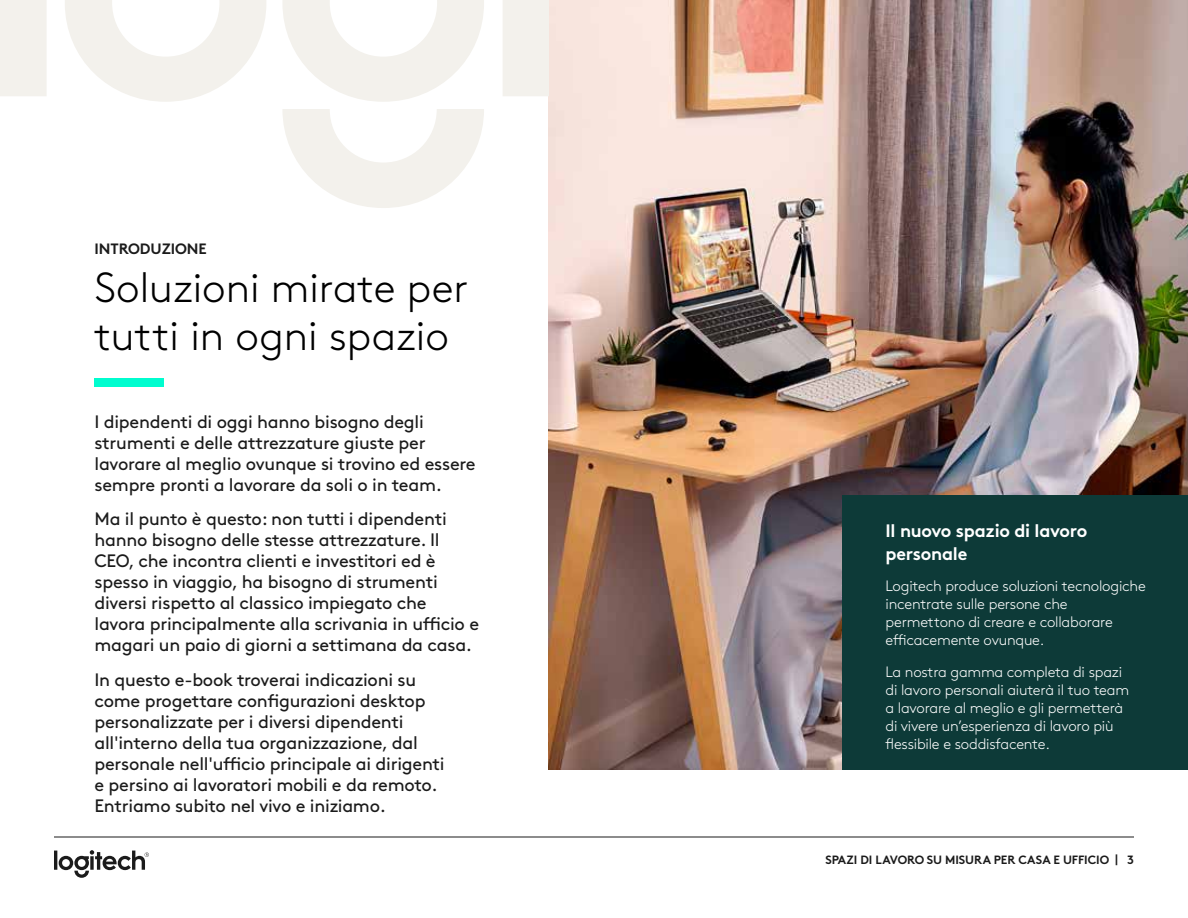
<style>
.page{position:relative;width:1188px;height:918px;background:#fff}
.page>*{position:absolute;margin:0;border:0;box-sizing:border-box;transform-origin:0 0}
.t1{font:300 42px/48px "Brown Pro";color:#000}
.t2{font:18px/21px "Brown Pro";letter-spacing:-.015em;color:#1b1b1b}
.t3{font:700 18px/22.5px "Brown Pro";letter-spacing:-.015em;color:#fff}
.t4{font:300 15px/18px "Brown Pro";letter-spacing:-.015em;color:#fff}
.t5{font:700 15px "Brown Pro";letter-spacing:-.005em;color:#1b1b1b}
.t6{font:700 12px "Brown Pro";letter-spacing:-.005em;color:#1b1b1b}
</style>
<div class="page">
<svg style="left:54px;top:850px;width:95px;height:28px"></svg>
<hr style="left:54px;top:837px;width:1080px;height:1px;background:#1b1b1b">
<img style="left:549px;top:0;width:639px;height:769px">
<div style="left:842px;top:495px;width:346px;height:275px;background:#0d3a38"></div>
<svg style="left:0;top:0;width:549px;height:208px"></svg>
<div style="left:94px;top:378px;width:70px;height:9px;background:#00fdcf"></div>
<p class="t5" style="left:95px;top:236px;width:114px">INTRODUZIONE</p>
<h1 class="t1" style="left:94px;top:260px;width:375px">Soluzioni mirate per tutti in ogni spazio</h1>
<p class="t2" style="left:94px;top:409px;width:383px">I dipendenti di oggi hanno bisogno degli strumenti e delle attrezzature giuste per lavorare al meglio ovunque si trovino ed essere sempre pronti a lavorare da soli o in team.</p>
<p class="t2" style="left:94px;top:507px;width:386px">Ma il punto è questo: non tutti i dipendenti hanno bisogno delle stesse attrezzature. Il CEO, che incontra clienti e investitori ed è spesso in viaggio, ha bisogno di strumenti diversi rispetto al classico impiegato che lavora principalmente alla scrivania in ufficio e magari un paio di giorni a settimana da casa.</p>
<p class="t2" style="left:94px;top:667px;width:352px">In questo e-book troverai indicazioni su come progettare configurazioni desktop personalizzate per i diversi dipendenti all'interno della tua organizzazione, dal personale nell'ufficio principale ai dirigenti e persino ai lavoratori mobili e da remoto.<br>Entriamo subito nel vivo e iniziamo.</p>
<p class="t3" style="left:886px;top:518px;width:203px">Il nuovo spazio di lavoro personale</p>
<p class="t4" style="left:886px;top:576px;width:262px">Logitech produce soluzioni tecnologiche incentrate sulle persone che permettono di creare e collaborare efficacemente ovunque.</p>
<p class="t4" style="left:886px;top:661px;width:245px">La nostra gamma completa di spazi di lavoro personali aiuterà il tuo team a lavorare al meglio e gli permetterà di vivere un’esperienza di lavoro più flessibile e soddisfacente.</p>
<p class="t6" style="left:825px;top:850px;width:310px">SPAZI DI LAVORO SU MISURA PER CASA E UFFICIO | 3</p>
</div>
